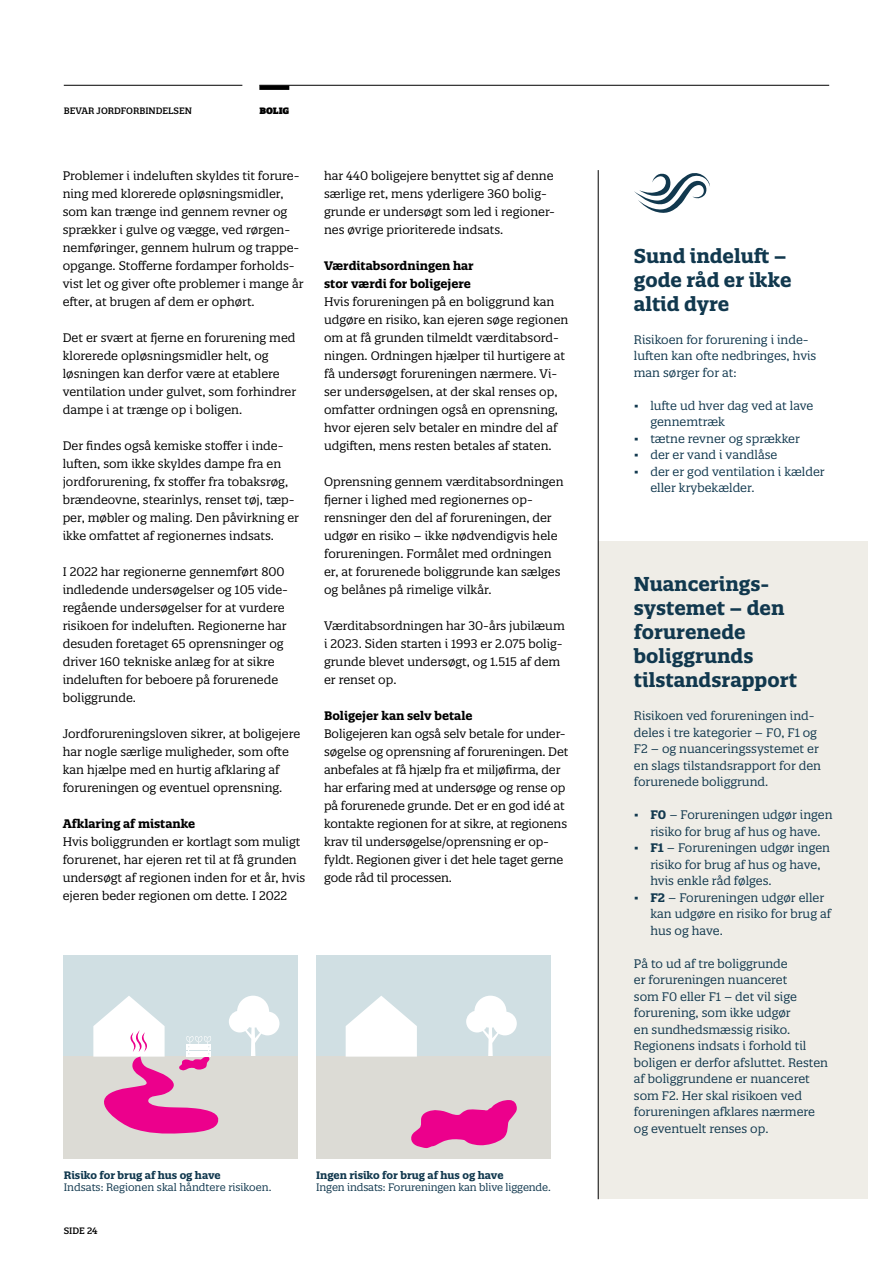
<style>
.page{position:relative;width:893px;height:1263px;background:#fff}
.page>*{position:absolute;margin:0;border:0;box-sizing:border-box;transform-origin:0 0}
.t1{font:700 19.5px/24px "Quatro Slab";color:#11384e}
.t2{font:12px/18px "Quatro Slab";color:#000}
.t3{font:12px/16.5px "Quatro Slab";color:#11384e}
.t4{font:700 12px/18px "Quatro Slab";color:#000}
.t5{font:10.5px/12px "Quatro Slab";letter-spacing:-.01em;color:#11384e}
.t6{font:9px "Quatro Slab Medium 5";color:#000}
.t7{font:500 9px "Quatro Slab";color:#000}
.t8{font:900 9px "Quatro Slab";letter-spacing:-.005em;color:#000}
.s1{font-weight:700}
</style>
<div class="page">
<div style="left:598px;top:541px;width:269px;height:658px;background:#efede7"></div>
<hr style="left:598px;top:170px;width:1px;height:1029px;background:#000">
<div style="left:64px;top:955px;width:234px;height:203px;background:#d0dfe3"></div>
<div style="left:316px;top:955px;width:234px;height:203px;background:#d0dfe3"></div>
<svg style="left:466px;top:996px;width:51px;height:60px"></svg>
<div style="left:316px;top:1056px;width:234px;height:103px;background:#dcdbd5"></div>
<svg style="left:346px;top:996px;width:71px;height:60px"></svg>
<svg style="left:411px;top:1100px;width:106px;height:48px"></svg>
<svg style="left:229px;top:996px;width:50px;height:60px"></svg>
<div style="left:64px;top:1056px;width:234px;height:103px;background:#dcdbd5"></div>
<svg style="left:93px;top:996px;width:126px;height:138px"></svg>
<svg style="left:634px;top:173px;width:76px;height:40px"></svg>
<hr style="left:64px;top:85px;width:178px;height:1px;background:#000">
<hr style="left:259px;top:85px;width:570px;height:1px;background:#000">
<div style="left:259px;top:85px;width:30px;height:5px;background:#000"></div>
<p class="t6" style="left:64px;top:105px;width:130px">BEVAR JORDFORBINDELSEN</p>
<p class="t8" style="left:259px;top:105px;width:31px">BOLIG</p>
<p class="t2" style="left:63px;top:167px;width:242px">Problemer i indeluften skyldes tit forure&shy;ning med klorerede opløsningsmidler, som kan trænge ind gennem revner og sprækker i gulve og vægge, ved rørgen&shy;nemføringer, gennem hulrum og trappe&shy;opgange. Stofferne fordamper forholds&shy;vist let og giver ofte problemer i mange år efter, at brugen af dem er ophørt.</p>
<p class="t2" style="left:63px;top:329px;width:235px">Det er svært at fjerne en forurening med klorerede opløsningsmidler helt, og løsningen kan derfor være at etablere ventilation under gulvet, som forhindrer dampe i at trænge op i boligen.</p>
<p class="t2" style="left:63px;top:437px;width:238px">Der findes også kemiske stoffer i inde&shy;luften, som ikke skyldes dampe fra en jordforurening, fx stoffer fra tobaksrøg, brændeovne, stearinlys, renset tøj, tæp&shy;per, møbler og maling. Den påvirkning er ikke omfattet af regionernes indsats.</p>
<p class="t2" style="left:63px;top:563px;width:227px">I 2022 har regionerne gennemført 800 indledende undersøgelser og 105 vide&shy;regående undersøgelser for at vurdere risikoen for indeluften. Regionerne har desuden foretaget 65 oprensninger og driver 160 tekniske anlæg for at sikre indeluften for beboere på forurenede boliggrunde.</p>
<p class="t2" style="left:63px;top:725px;width:239px">Jordforureningsloven sikrer, at boligejere har nogle særlige muligheder, som ofte kan hjælpe med en hurtig afklaring af forureningen og eventuel oprensning.</p>
<h2 class="t4" style="left:63px;top:815px;width:134px">Afklaring af mistanke</h2>
<p class="t2" style="left:63px;top:833px;width:244px">Hvis boliggrunden er kortlagt som muligt forurenet, har ejeren ret til at få grunden undersøgt af regionen inden for et år, hvis ejeren beder regionen om dette. I 2022</p>
<p class="t2" style="left:324px;top:167px;width:233px">har 440 boligejere benyttet sig af denne særlige ret, mens yderligere 360 bolig&shy;grunde er undersøgt som led i regioner&shy;nes øvrige prioriterede indsats.</p>
<h2 class="t4" style="left:324px;top:257px;width:151px">Værditabsordningen har stor værdi for boligejere</h2>
<p class="t2" style="left:324px;top:293px;width:246px">Hvis forureningen på en boliggrund kan udgøre en risiko, kan ejeren søge regionen om at få grunden tilmeldt værditabsord&shy;ningen. Ordningen hjælper til hurtigere at få undersøgt forureningen nærmere. Vi&shy;ser undersøgelsen, at der skal renses op, omfatter ordningen også en oprensning, hvor ejeren selv betaler en mindre del af udgiften, mens resten betales af staten.</p>
<p class="t2" style="left:324px;top:473px;width:241px">Oprensning gennem værditabsordningen fjerner i lighed med regionernes op&shy;rensninger den del af forureningen, der udgør en risiko – ikke nødvendigvis hele forureningen. Formålet med ordningen er, at forurenede boliggrunde kan sælges og belånes på rimelige vilkår.</p>
<p class="t2" style="left:324px;top:617px;width:242px">Værditabsordningen har 30-års jubilæum i 2023. Siden starten i 1993 er 2.075 bolig&shy;grunde blevet undersøgt, og 1.515 af dem er renset op.</p>
<h2 class="t4" style="left:324px;top:707px;width:150px">Boligejer kan selv betale</h2>
<p class="t2" style="left:324px;top:725px;width:246px">Boligejeren kan også selv betale for under&shy;søgelse og oprensning af forureningen. Det anbefales at få hjælp fra et miljøfirma, der har erfaring med at undersøge og rense op på forurenede grunde. Det er en god idé at kontakte regionen for at sikre, at regionens krav til undersøgelse/oprensning er op&shy;fyldt. Regionen giver i det hele taget gerne gode råd til processen.</p>
<p class="t5" style="left:64px;top:1169px;width:209px"><span class="s1">Risiko for brug af hus og have<br></span>Indsats: Regionen skal håndtere risikoen.</p>
<p class="t5" style="left:316px;top:1169px;width:236px"><span class="s1">Ingen risiko for brug af hus og have<br></span>Ingen indsats: Forureningen kan blive liggende.</p>
<p class="t7" style="left:64px;top:1225px;width:36px">SIDE 24</p>
<h2 class="t1" style="left:634px;top:243px;width:159px">Sund indeluft – gode råd er ikke altid dyre</h2>
<p class="t3" style="left:634px;top:331px;width:184px">Risikoen for forurening i inde&shy;luften kan ofte nedbringes, hvis man sørger for at:</p>
<p class="t3" style="left:650px;top:397px;width:165px;text-indent:-16px">• lufte ud hver dag ved at lave gennemtræk</p>
<p class="t3" style="left:634px;top:430px;width:167px">• tætne revner og sprækker</p>
<p class="t3" style="left:634px;top:446px;width:145px">• der er vand i vandlåse</p>
<p class="t3" style="left:650px;top:463px;width:176px;text-indent:-16px">• der er god ventilation i kælder eller krybekælder.</p>
<h2 class="t1" style="left:634px;top:572px;width:165px">Nuancerings&shy;systemet – den forurenede boliggrunds tilstandsrapport</h2>
<p class="t3" style="left:634px;top:708px;width:189px">Risikoen ved forureningen ind&shy;deles i tre kategorier – F0, F1 og<br>F2 – og nuanceringssystemet er en slags tilstandsrapport for den forurenede boliggrund.</p>
<p class="t3" style="left:634px;top:807px;width:200px;text-align:center">• <span class="s1">F0</span> – Forureningen udgør ingen risiko for brug af hus og have.</p>
<p class="t3" style="left:650px;top:840px;width:181px;text-indent:-16px">• <span class="s1">F1</span> – Forureningen udgør ingen risiko for brug af hus og have, hvis enkle råd følges.</p>
<p class="t3" style="left:650px;top:889px;width:182px;text-indent:-16px">• <span class="s1">F2</span> – Forureningen udgør eller kan udgøre en risiko for brug af hus og have.</p>
<p class="t3" style="left:634px;top:955px;width:196px">På to ud af tre boliggrunde<br>er forureningen nuanceret<br>som F0 eller F1 – det vil sige forurening, som ikke udgør<br>en sundhedsmæssig risiko.<br>Regionens indsats i forhold til boligen er derfor afsluttet. Resten af boliggrundene er nuanceret som F2. Her skal risikoen ved forureningen afklares nærmere og eventuelt renses op.</p>
</div>
